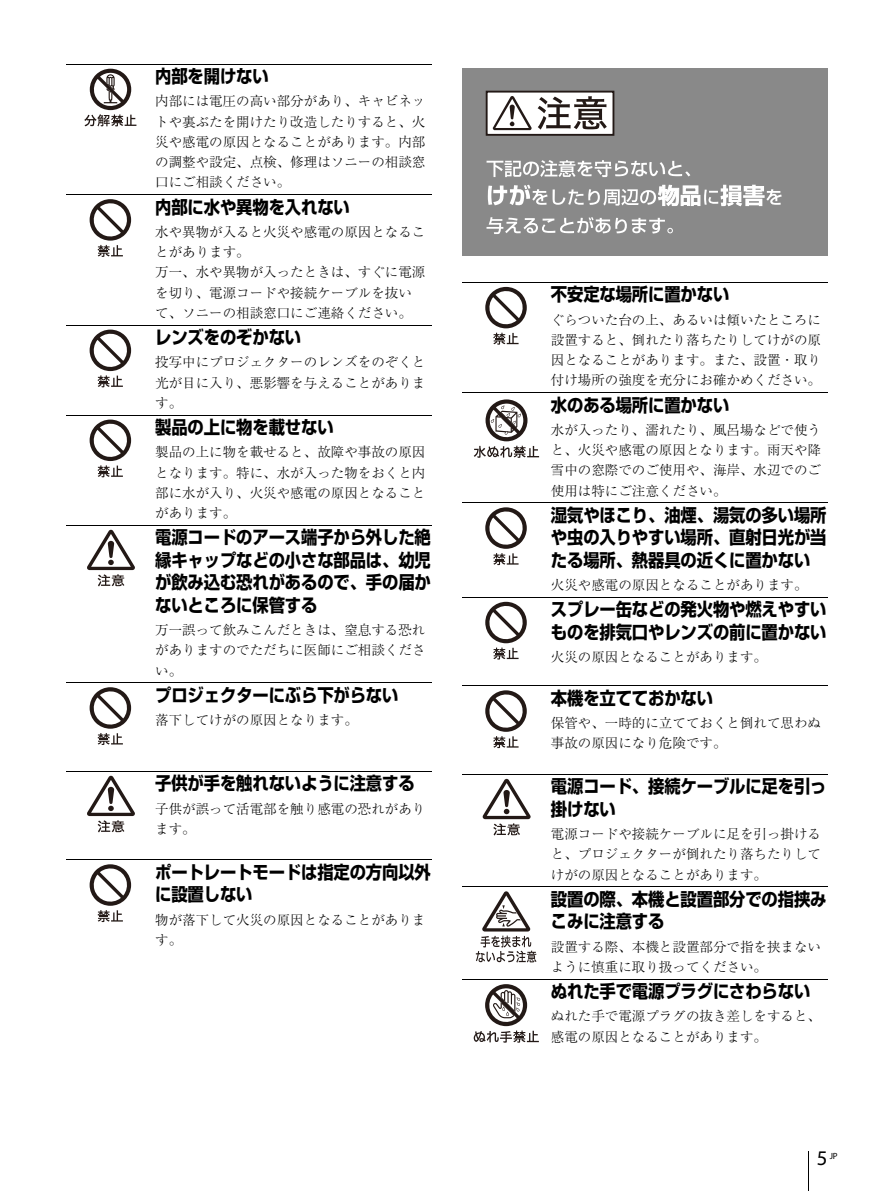
<style>
.page{position:relative;width:893px;height:1191px;background:#fff}
.page>*{position:absolute;margin:0;border:0;box-sizing:border-box;transform-origin:0 0}
.t1{font:20.85px "Myriad Pro";color:#000}
.t2{font:700 18px/22.5px "Shin Go Pro";letter-spacing:-.01em;color:#000;scale:.91 1}
.t3{font:300 13.5px/20.2px "Ryumin Pro";color:#000;text-align:justify}
.t4{font:9px "Myriad Pro";color:#000}
</style>
<div class="page">
<hr style="left:807px;top:1152px;width:1px;height:39px;background:#000">
<hr style="left:66px;top:64px;width:366px;height:1px;background:#000">
<hr style="left:66px;top:194px;width:366px;height:1px;background:#000">
<hr style="left:66px;top:325px;width:366px;height:1px;background:#000">
<hr style="left:66px;top:415px;width:366px;height:1px;background:#000">
<hr style="left:66px;top:525px;width:366px;height:1px;background:#000">
<hr style="left:66px;top:682px;width:366px;height:1px;background:#000">
<hr style="left:66px;top:771px;width:366px;height:1px;background:#000">
<hr style="left:66px;top:859px;width:366px;height:1px;background:#000">
<svg style="left:84px;top:69px;width:52px;height:57px"></svg>
<svg style="left:90px;top:199px;width:41px;height:58px"></svg>
<svg style="left:90px;top:330px;width:41px;height:57px"></svg>
<svg style="left:90px;top:420px;width:41px;height:57px"></svg>
<svg style="left:87px;top:530px;width:48px;height:56px"></svg>
<svg style="left:90px;top:687px;width:41px;height:58px"></svg>
<svg style="left:87px;top:776px;width:48px;height:56px"></svg>
<svg style="left:90px;top:864px;width:41px;height:58px"></svg>
<hr style="left:461px;top:282px;width:366px;height:1px;background:#000">
<hr style="left:461px;top:392px;width:366px;height:1px;background:#000">
<hr style="left:461px;top:502px;width:366px;height:1px;background:#000">
<hr style="left:461px;top:597px;width:366px;height:1px;background:#000">
<hr style="left:461px;top:686px;width:366px;height:1px;background:#000">
<hr style="left:461px;top:774px;width:366px;height:1px;background:#000">
<hr style="left:461px;top:886px;width:366px;height:1px;background:#000">
<hr style="left:461px;top:979px;width:366px;height:1px;background:#000">
<div style="left:461px;top:68px;width:366px;height:188px;background:#898989"></div>
<div style="left:486px;top:92px;width:127px;height:43px;background:#fff"></div>
<div style="left:485px;top:91px;width:129px;height:45px;border:2px solid #231916"></div>
<svg style="left:537px;top:96px;width:69px;height:34px"></svg>
<svg style="left:492px;top:96px;width:39px;height:34px"></svg>
<svg style="left:486px;top:160px;width:204px;height:17px"></svg>
<svg style="left:486px;top:217px;width:187px;height:17px"></svg>
<svg style="left:488px;top:185px;width:293px;height:21px"></svg>
<svg style="left:485px;top:287px;width:41px;height:58px"></svg>
<svg style="left:473px;top:399px;width:66px;height:59px"></svg>
<svg style="left:485px;top:507px;width:41px;height:58px"></svg>
<svg style="left:485px;top:602px;width:41px;height:58px"></svg>
<svg style="left:485px;top:690px;width:41px;height:58px"></svg>
<svg style="left:482px;top:779px;width:48px;height:57px"></svg>
<svg style="left:476px;top:891px;width:60px;height:72px"></svg>
<svg style="left:473px;top:984px;width:66px;height:59px"></svg>
<h2 class="t2" style="left:155px;top:67px;width:126px">内部を開けない</h2>
<p class="t3" style="left:155px;top:93px;width:271px">内部には電圧の高い部分があり、キャビネットや裏ぶたを開けたり改造したりすると、火災や感電の原因となることがあります。内部の調整や設定、点検、修理はソニーの相談窓口にご相談ください。</p>
<h2 class="t2" style="left:155px;top:198px;width:215px">内部に水や異物を入れない</h2>
<p class="t3" style="left:155px;top:224px;width:271px;text-align:left">水や異物が入ると火災や感電の原因となることがあります。<br>万一、水や異物が入ったときは、すぐに電源を切り、電源コードや接続ケーブルを抜いて、ソニーの相談窓口にご連絡ください。</p>
<h2 class="t2" style="left:155px;top:328px;width:162px">レンズをのぞかない</h2>
<p class="t3" style="left:155px;top:354px;width:271px">投写中にプロジェクターのレンズをのぞくと光が目に入り、悪影響を与えることがあります。</p>
<h2 class="t2" style="left:155px;top:418px;width:197px">製品の上に物を載せない</h2>
<p class="t3" style="left:155px;top:444px;width:271px">製品の上に物を載せると、故障や事故の原因となります。特に、水が入った物をおくと内部に水が入り、火災や感電の原因となることがあります。</p>
<h2 class="t2" style="left:155px;top:529px;width:304px;text-align:justify">電源コードのアース端子から外した絶縁キャップなどの小さな部品は、幼児が飲み込む恐れがあるので、手の届かないところに保管する</h2>
<p class="t3" style="left:155px;top:622px;width:271px">万一誤って飲みこんだときは、窒息する恐れがありますのでただちに医師にご相談ください。</p>
<h2 class="t2" style="left:155px;top:686px;width:269px">プロジェクターにぶら下がらない</h2>
<p class="t3" style="left:155px;top:712px;width:204px">落下してけがの原因となります。</p>
<h2 class="t2" style="left:155px;top:775px;width:286px">子供が手を触れないように注意する</h2>
<p class="t3" style="left:155px;top:800px;width:271px">子供が誤って活電部を触り感電の恐れがあります。</p>
<h2 class="t2" style="left:155px;top:863px;width:304px">ポートレートモードは指定の方向以外に設置しない</h2>
<p class="t3" style="left:155px;top:911px;width:271px">物が落下して火災の原因となることがあります。</p>
<h2 class="t2" style="left:551px;top:286px;width:197px">不安定な場所に置かない</h2>
<p class="t3" style="left:551px;top:311px;width:271px">ぐらついた台の上、あるいは傾いたところに設置すると、倒れたり落ちたりしてけがの原因となることがあります。また、設置・取り付け場所の強度を充分にお確かめください。</p>
<h2 class="t2" style="left:551px;top:396px;width:197px">水のある場所に置かない</h2>
<p class="t3" style="left:551px;top:422px;width:271px">水が入ったり、濡れたり、風呂場などで使うと、火災や感電の原因となります。雨天や降雪中の窓際でのご使用や、海岸、水辺でのご使用は特にご注意ください。</p>
<h2 class="t2" style="left:551px;top:506px;width:304px;text-align:justify">湿気やほこり、油煙、湯気の多い場所や虫の入りやすい場所、直射日光が当たる場所、熱器具の近くに置かない</h2>
<p class="t3" style="left:551px;top:577px;width:258px">火災や感電の原因となることがあります。</p>
<h2 class="t2" style="left:551px;top:601px;width:304px">スプレー缶などの発火物や燃えやすいものを排気口やレンズの前に置かない</h2>
<p class="t3" style="left:551px;top:649px;width:217px">火災の原因となることがあります。</p>
<h2 class="t2" style="left:551px;top:689px;width:180px">本機を立てておかない</h2>
<p class="t3" style="left:551px;top:715px;width:271px">保管や、一時的に立てておくと倒れて思わぬ事故の原因になり危険です。</p>
<h2 class="t2" style="left:551px;top:778px;width:304px">電源コード、接続ケーブルに足を引っ掛けない</h2>
<p class="t3" style="left:551px;top:826px;width:271px">電源コードや接続ケーブルに足を引っ掛けると、プロジェクターが倒れたり落ちたりしてけがの原因となることがあります。</p>
<h2 class="t2" style="left:551px;top:890px;width:304px">設置の際、本機と設置部分での指挟みこみに注意する</h2>
<p class="t3" style="left:551px;top:938px;width:271px">設置する際、本機と設置部分で指を挟まないように慎重に取り扱ってください。</p>
<h2 class="t2" style="left:551px;top:982px;width:286px">ぬれた手で電源プラグにさわらない</h2>
<p class="t3" style="left:551px;top:1008px;width:271px">ぬれた手で電源プラグの抜き差しをすると、感電の原因となることがあります。</p>
<h1 class="t1" style="left:816px;top:1146px;width:12px">5</h1>
<p class="t4" style="left:829px;top:1150px;width:10px">JP</p>
</div>
